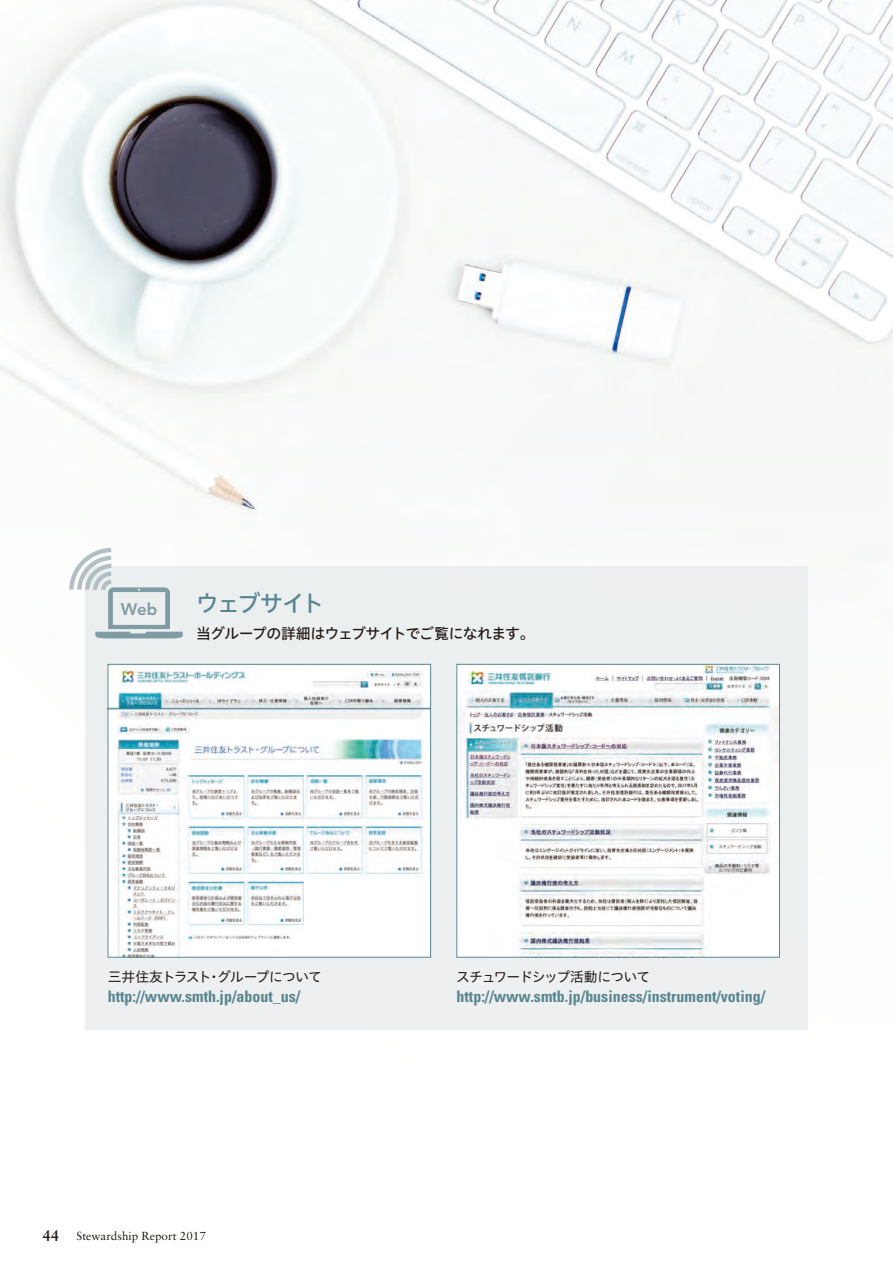
<style>
.page{position:relative;width:893px;height:1263px;background:#fff}
.page>*{position:absolute;margin:0;border:0;box-sizing:border-box;transform-origin:0 0}
.t1{font:23.4px "Hiragino UD Sans Std W5";letter-spacing:-.095em;color:#58858f}
.t2{font:800 16.8px "Avenir";color:#7f9ba3}
.t3{font:700 condensed 15.9px "Univers";color:#58858f}
.t4{font:14.85px "Hiragino UD Sans Std W5";letter-spacing:-.055em;color:#231916}
.t5{font:13.8px "Hiragino UD Sans Std W4";letter-spacing:-.065em;color:#231916}
.t6{font:11.7px "Sabon";color:#231916}
.s1{font-weight:700;font-size:15.15px}
</style>
<div class="page">
<img style="left:0;top:0;width:893px;height:567px">
<div style="left:85px;top:567px;width:723px;height:463px;background:#eaedee"></div>
<img style="left:110px;top:666px;width:319px;height:289px">
<div style="left:108px;top:664px;width:323px;height:293px;border:1px solid #58858f"></div>
<img style="left:459px;top:666px;width:319px;height:289px">
<div style="left:457px;top:664px;width:323px;height:293px;border:1px solid #58858f"></div>
<svg style="left:69px;top:548px;width:114px;height:90px"></svg>
<p class="t2" style="left:121px;top:599px;width:38px">Web</p>
<h1 class="t1" style="left:196px;top:586px;width:131px">ウェブサイト</h1>
<p class="t4" style="left:196px;top:622px;width:340px">当グループの詳細はウェブサイトでご覧になれます。</p>
<p class="t5" style="left:108px;top:967px;width:216px">三井住友トラスト・グループについて</p>
<p class="t3" style="left:108px;top:987px;width:194px">http://www.smth.jp/about_us/</p>
<p class="t6" style="left:43px;top:1229px;width:165px"><span class="s1">44</span> Stewardship Report 2017</p>
<p class="t5" style="left:456px;top:967px;width:196px">スチュワードシップ活動について</p>
<p class="t3" style="left:457px;top:987px;width:310px">http://www.smtb.jp/business/instrument/voting/</p>
</div>
